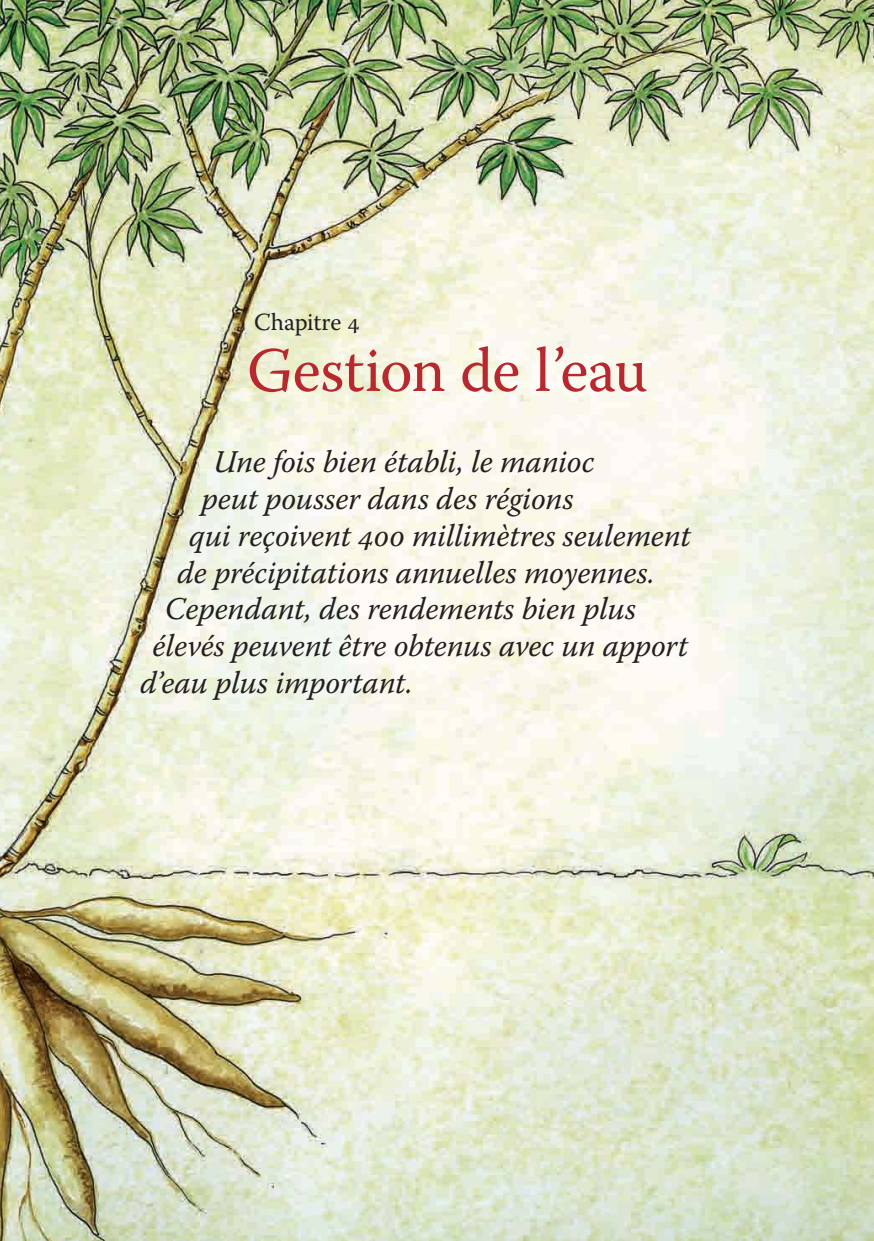
<style>
.page{position:relative;width:874px;height:1241px;background:#fff}
.page>*{position:absolute;margin:0;border:0;box-sizing:border-box;transform-origin:0 0}
.t1{font:63px "Warnock Pro";letter-spacing:-.01em;color:#b8292f}
.t2{font:italic 31.5px "Warnock Pro";letter-spacing:-.005em;color:#231f20}
.t3{font:24.5px "Warnock Pro";letter-spacing:-.015em;color:#231f20}
</style>
<div class="page">
<img style="left:0;top:0;width:873px;height:1241px">
<p class="t3" style="left:254px;top:312px;width:107px">Chapitre 4</p>
<h1 class="t1" style="left:247px;top:346px;width:402px">Gestion de l’eau</h1>
<p class="t2" style="left:214px;top:450px;width:382px">Une fois bien établi, le manioc</p>
<p class="t2" style="left:201px;top:486px;width:373px">peut pousser dans des régions</p>
<p class="t2" style="left:189px;top:523px;width:502px">qui reçoivent 400 millimètres seulement</p>
<p class="t2" style="left:177px;top:560px;width:479px">de précipitations annuelles moyennes.</p>
<p class="t2" style="left:165px;top:597px;width:473px">Cependant, des rendements bien plus</p>
<p class="t2" style="left:152px;top:634px;width:536px">élevés peuvent être obtenus avec un apport</p>
<p class="t2" style="left:140px;top:670px;width:274px">d’eau plus important.</p>
</div>
